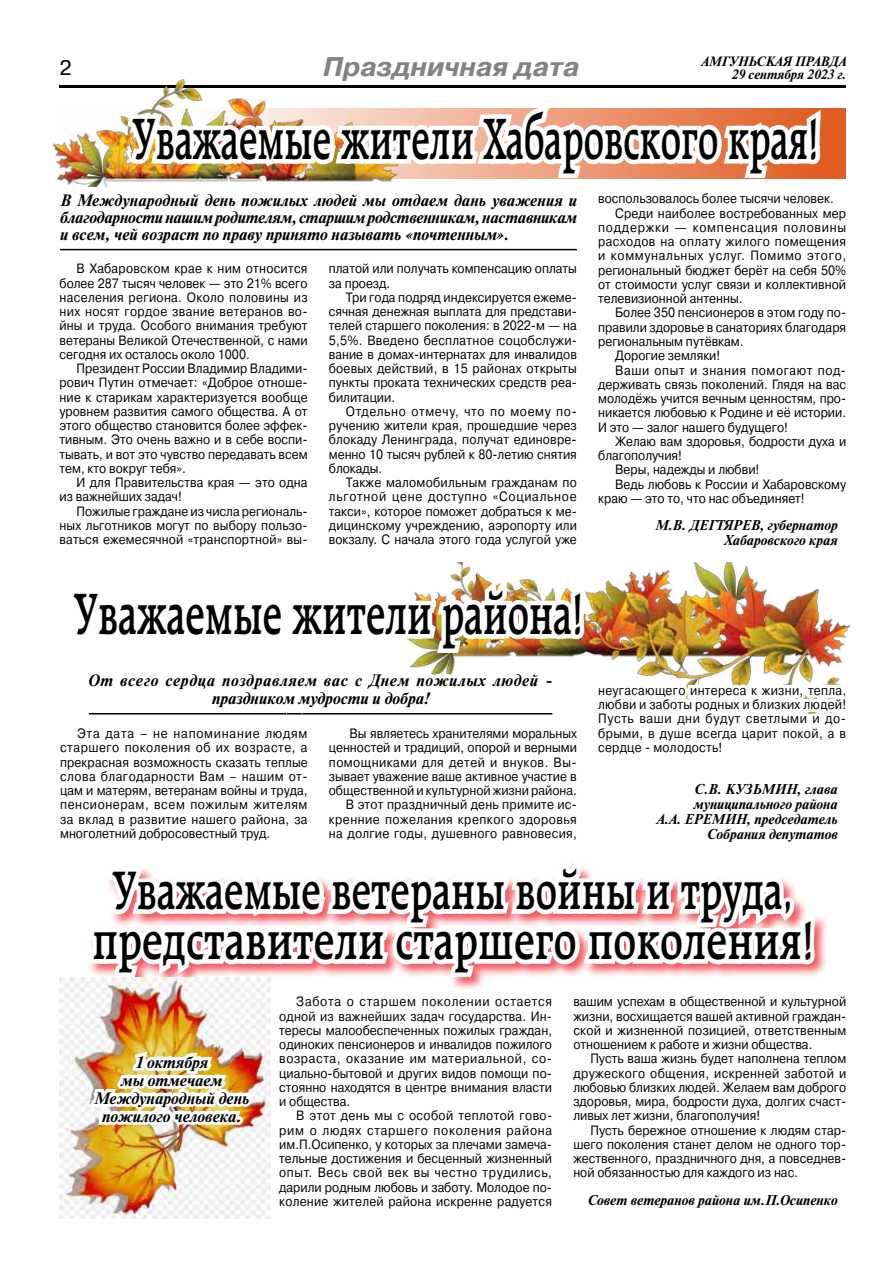
<style>
.page{position:relative;width:893px;height:1263px;background:#fff}
.page>*{position:absolute;margin:0;border:0;box-sizing:border-box;transform-origin:0 0}
.t1{font:63px "Raleigh Dm BT";color:#000;scale:.62 1}
.t2{font:63px "Raleigh Dm BT";color:#000;scale:.65 1}
.t3{font:58.5px/49.9px "Raleigh Dm BT";color:#000;text-align:center;scale:.7 1}
.t4{font:italic 700 27px "Pragmatica C";color:#808285}
.t5{font:21px "Pragmatica C";color:#000}
.t6{font:italic 700 16.5px/18px "Newton C";color:#000;text-align:justify}
.t7{font:italic 700 16.5px/18px "Newton C";letter-spacing:.04em;color:#000;text-align:center}
.t8{font:italic 700 14.25px/15px "Newton C";color:#000;text-align:right}
.t9{font:13.5px/14.2px "Pragmatica C";color:#000;text-align:justify;scale:.9 1}
.t10{font:italic 700 13.5px "Newton C";color:#000}
.t11{font:13.5px "Pragmatica C";letter-spacing:.03em;color:#000;scale:.9 1}
.t12{font:13.5px "Pragmatica C";letter-spacing:.055em;color:#000;scale:.9 1}
.t13{font:13.5px "Pragmatica C";letter-spacing:.065em;color:#000;scale:.9 1}
.t14{font:13.5px "Pragmatica C";letter-spacing:.045em;color:#000;scale:.9 1}
</style>
<div class="page">
<hr style="left:60px;top:85px;width:786px;height:2px;background:#000">
<hr style="left:60px;top:249px;width:517px;height:1px;background:#000">
<div style="left:60px;top:108px;width:786px;height:71px;background:#e25d24"></div>
<img style="left:52px;top:85px;width:70px;height:101px">
<svg style="left:122px;top:79px;width:705px;height:103px"></svg>
<img style="left:60px;top:977px;width:210px;height:241px">
<svg style="left:63px;top:562px;width:788px;height:595px"></svg>
<div style="left:234px;top:1116px;width:9px;height:9px;border:6px solid #fff;border-radius:50%"></div>
<h3 class="t5" style="left:60px;top:56px;width:14px">2</h3>
<p class="t10" style="left:701px;top:54px;width:147px">АМГУНЬСКАЯ ПРАВДА</p>
<h3 class="t4" style="left:323px;top:52px;width:258px">Праздничная дата</h3>
<p class="t10" style="left:732px;top:68px;width:116px">29 сентября 2023 г.</p>
<h1 class="t1" style="left:133px;top:99px;width:1107px">Уважаемые жители Хабаровского края!</h1>
<p class="t6" style="left:60px;top:192px;width:518px;line-height:17.2px">В Международный день пожилых людей мы отдаем дань уважения и благодарности нашим родителям, старшим родственникам, наставникам и всем, чей возраст по праву принято называть «почтенным».</p>
<p class="t9" style="left:329px;top:262px;width:277px">платой или получать компенсацию оплаты за проезд.</p>
<p class="t9" style="left:329px;top:290px;width:277px;text-indent:17px">Три года подряд индексируется ежеме&shy;сячная денежная выплата для представи&shy;телей старшего поколения: в 2022-м — на 5,5%. Введено бесплатное соцобслужи&shy;вание в домах-интернатах для инвалидов боевых действий, в 15 районах открыты пункты проката технических средств реа&shy;билитации.</p>
<p class="t9" style="left:329px;top:404px;width:277px;text-indent:17px">Отдельно отмечу, что по моему по&shy;ручению жители края, прошедшие через блокаду Ленинграда, получат единовре&shy;менно 10 тысяч рублей к 80-летию снятия блокады.</p>
<p class="t9" style="left:329px;top:475px;width:277px;text-indent:17px">Также маломобильным гражданам по льготной цене доступно «Социальное такси», которое поможет добраться к ме&shy;дицинскому учреждению, аэропорту или вокзалу. С начала этого года услугой уже</p>
<p class="t9" style="left:60px;top:262px;width:277px;text-indent:17px">В Хабаровском крае к ним относится более 287 тысяч человек — это 21% всего населения региона. Около половины из них носят гордое звание ветеранов во&shy;йны и труда. Особого внимания требуют ветераны Великой Отечественной, с нами сегодня их осталось около 1000.</p>
<p class="t9" style="left:60px;top:361px;width:277px;text-indent:17px">Президент России Владимир Владими&shy;рович Путин отмечает: «Доброе отноше&shy;ние к старикам характеризуется вообще уровнем развития самого общества. А от этого общество становится более эффек&shy;тивным. Это очень важно и в себе воспи&shy;тывать, и вот это чувство передавать всем тем, кто вокруг тебя».</p>
<p class="t9" style="left:60px;top:475px;width:277px;text-indent:17px">И для Правительства края — это одна из важнейших задач!</p>
<p class="t9" style="left:60px;top:504px;width:277px;text-indent:17px">Пожилые граждане из числа региональ&shy;ных льготников могут по выбору пользо&shy;ваться ежемесячной «транспортной» вы-</p>
<h1 class="t2" style="left:75px;top:574px;width:784px">Уважаемые жители района!</h1>
<p class="t7" style="left:89px;top:672px;width:465px">От всего сердца поздравляем вас с Днем пожилых людей - праздником мудрости и добра!</p>
<p class="t9" style="left:329px;top:726px;width:277px;text-align:right">Вы являетесь хранителями моральных ценностей и традиций, опорой и верными помощниками для детей и внуков. Вы&shy;зывает уважение ваше активное участие в общественной и культурной жизни района.<br>В этот праздничный день примите ис&shy;кренние пожелания крепкого здоровья на долгие годы, душевного равновесия,</p>
<p class="t9" style="left:60px;top:726px;width:277px;text-indent:17px">Эта дата – не напоминание людям старшего поколения об их возрасте, а прекрасная возможность сказать теплые слова благодарности Вам – нашим от&shy;цам и матерям, ветеранам войны и труда, пенсионерам, всем пожилым жителям за вклад в развитие нашего района, за многолетний добросовестный труд.</p>
<p class="t9" style="left:598px;top:192px;width:263px">воспользовалось более тысячи человек.</p>
<p class="t9" style="left:615px;top:206px;width:258px">Среди наиболее востребованных мер</p>
<p class="t13" style="left:598px;top:220px;width:277px">поддержки — компенсация половины</p>
<p class="t11" style="left:598px;top:234px;width:277px">расходов на оплату жилого помещения</p>
<p class="t12" style="left:598px;top:248px;width:277px">и коммунальных услуг. Помимо этого,</p>
<p class="t9" style="left:598px;top:263px;width:277px">региональный бюджет берёт на себя 50%</p>
<p class="t9" style="left:598px;top:277px;width:277px">от стоимости услуг связи и коллективной</p>
<p class="t9" style="left:598px;top:291px;width:162px">телевизионной антенны.</p>
<p class="t9" style="left:615px;top:306px;width:258px">Более 350 пенсионеров в этом году по-</p>
<p class="t9" style="left:598px;top:320px;width:277px">правили здоровье в санаториях благодаря</p>
<p class="t9" style="left:598px;top:334px;width:163px">региональным путёвкам.</p>
<p class="t9" style="left:615px;top:349px;width:118px">Дорогие земляки!</p>
<p class="t14" style="left:615px;top:362px;width:258px">Ваши опыт и знания помогают под-</p>
<p class="t9" style="left:598px;top:377px;width:277px">держивать связь поколений. Глядя на вас</p>
<p class="t9" style="left:598px;top:391px;width:277px">молодёжь учится вечным ценностям, про-</p>
<p class="t9" style="left:598px;top:406px;width:277px">никается любовью к Родине и её истории.</p>
<p class="t9" style="left:598px;top:420px;width:212px">И это — залог нашего будущего!</p>
<p class="t9" style="left:615px;top:434px;width:258px">Желаю вам здоровья, бодрости духа и</p>
<p class="t9" style="left:598px;top:448px;width:95px">благополучия!</p>
<p class="t9" style="left:615px;top:463px;width:162px">Веры, надежды и любви!</p>
<p class="t9" style="left:615px;top:477px;width:258px">Ведь любовь к России и Хабаровскому</p>
<p class="t9" style="left:598px;top:491px;width:231px">краю — это то, что нас объединяет!</p>
<p class="t8" style="left:655px;top:518px;width:184px">М.В. ДЕГТЯРЕВ, губернатор<br>Хабаровского края</p>
<p class="t9" style="left:598px;top:683px;width:277px">неугасающего интереса к жизни, тепла, любви и заботы родных и близких людей!<br>Пусть ваши дни будут светлыми и до&shy;брыми, в душе всегда царит покой, а в сердце - молодость!</p>
<p class="t8" style="left:656px;top:781px;width:183px">С.В. КУЗЬМИН, глава муниципального района<br>А.А. ЕРЕМИН, председатель<br>Собрания депутатов</p>
<h2 class="t3" style="left:92px;top:865px;width:1032px">Уважаемые ветераны войны и труда, представители старшего поколения!</h2>
<p class="t6" style="left:94px;top:1053px;width:157px;text-align:center">1 октября<br>мы отмечаем<br>Международный день пожилого человека.</p>
<p class="t9" style="left:279px;top:994px;width:305px;text-indent:17px">Забота о старшем поколении остается одной из важнейших задач государства. Ин&shy;тересы малообеспеченных пожилых граждан, одиноких пенсионеров и инвалидов пожилого возраста, оказание им материальной, со&shy;циально-бытовой и других видов помощи по&shy;стоянно находятся в центре внимания власти и общества.</p>
<p class="t9" style="left:279px;top:1109px;width:305px;text-indent:17px">В этот день мы с особой теплотой гово&shy;рим о людях старшего поколения района им.П.Осипенко, у которых за плечами замеча&shy;тельные достижения и бесценный жизненный опыт. Весь свой век вы честно трудились, дарили родным любовь и заботу. Молодое по&shy;коление жителей района искренне радуется</p>
<p class="t9" style="left:573px;top:995px;width:305px">вашим успехам в общественной и культурной жизни, восхищается вашей активной граждан&shy;ской и жизненной позицией, ответственным отношением к работе и жизни общества.</p>
<p class="t9" style="left:573px;top:1052px;width:305px;text-indent:17px">Пусть ваша жизнь будет наполнена теплом дружеского общения, искренней заботой и любовью близких людей. Желаем вам доброго здоровья, мира, бодрости духа, долгих счаст&shy;ливых лет жизни, благополучия!</p>
<p class="t9" style="left:573px;top:1123px;width:305px;text-indent:17px">Пусть бережное отношение к людям стар&shy;шего поколения станет делом не одного тор&shy;жественного, праздничного дня, а повседнев&shy;ной обязанностью для каждого из нас.</p>
<p class="t8" style="left:588px;top:1193px;width:251px">Совет ветеранов района им.П.Осипенко</p>
</div>
